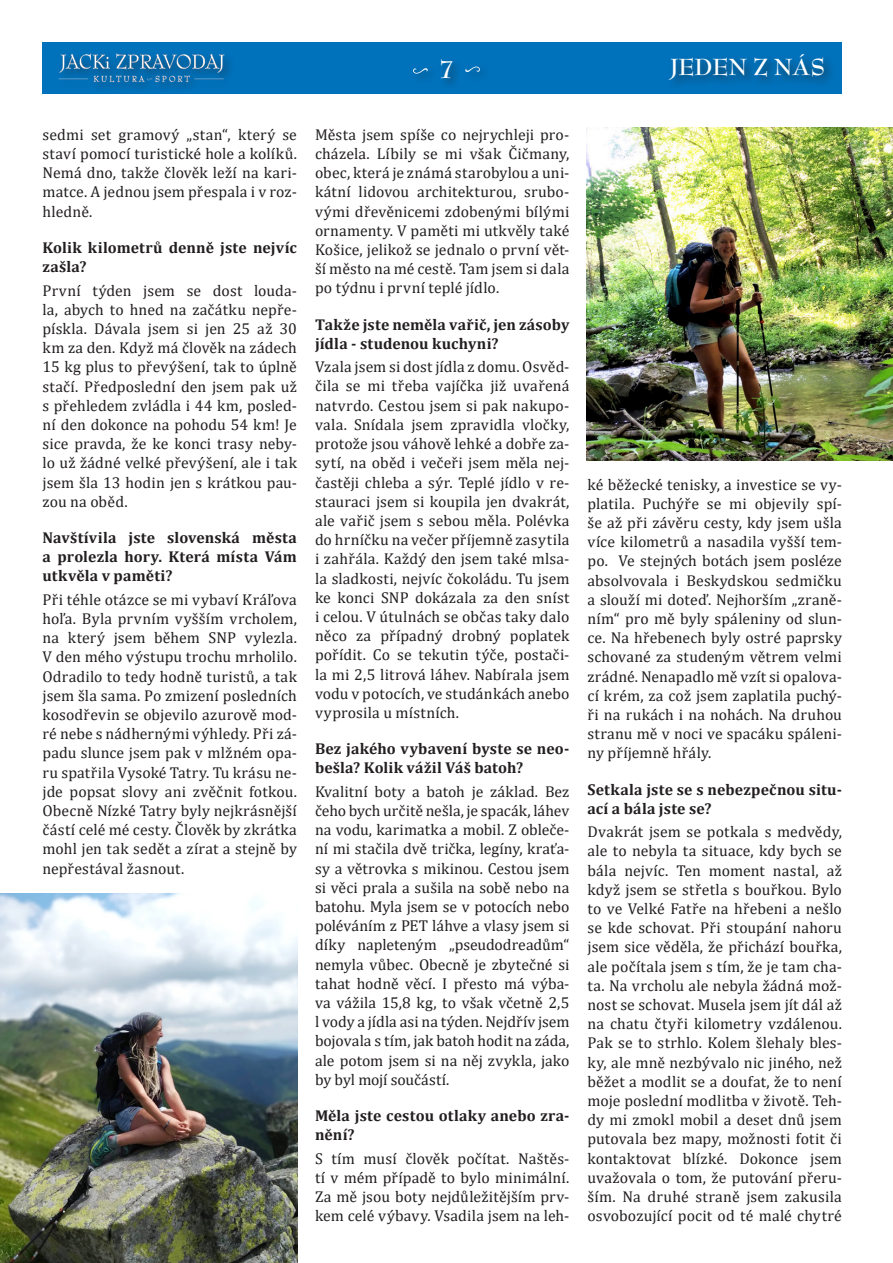
<style>
.page{position:relative;width:893px;height:1263px;background:#fff}
.page>*{position:absolute;margin:0;border:0;box-sizing:border-box;transform-origin:0 0}
.t1{font:700 27px "Bernhard Modern Std";color:#fff}
.t2{font:700 25.5px "Bernhard Modern Std";color:#fff}
.t3{font:15.75px/19.2px "Cambria";letter-spacing:.01em;color:#231f20;text-align:justify}
.t4{font:700 15.75px/19.2px "Cambria";letter-spacing:.01em;color:#231f20}
</style>
<div class="page">
<div style="left:43px;top:42px;width:799px;height:52px;background:#0072bc"></div>
<div style="left:56px;top:51px;width:179px;height:43px;background:#0070b8"></div>
<img style="left:58px;top:53px;width:167px;height:30px">
<svg style="left:413px;top:68px;width:15px;height:7px"></svg>
<svg style="left:465px;top:66px;width:15px;height:6px"></svg>
<div style="left:437px;top:57px;width:27px;height:34px;background:#231f20;opacity:.75"></div>
<div style="left:666px;top:51px;width:170px;height:41px;background:#231f20;opacity:.75"></div>
<img style="left:0;top:893px;width:298px;height:370px">
<img style="left:587px;top:128px;width:306px;height:332px">
<h1 class="t1" style="left:439px;top:56px;width:17px">7</h1>
<h2 class="t2" style="left:670px;top:54px;width:156px">JEDEN Z NÁS</h2>
<p class="t3" style="left:43px;top:125px;width:256px">sedmi set gramový „stan“, který se staví pomocí turistické hole a kolíků.<br>Nemá dno, takže člověk leží na kari&shy;matce. A jednou jsem přespala i v roz&shy;hledně.</p>
<p class="t4" style="left:43px;top:237px;width:256px">Kolik kilometrů denně jste nejvíc zašla?</p>
<p class="t3" style="left:43px;top:280px;width:256px">První týden jsem se dost louda&shy;la, abych to hned na začátku nepře&shy;pískla. Dávala jsem si jen 25 až 30 km za den. Když má člověk na zádech 15 kg plus to převýšení, tak to úplně stačí. Předposlední den jsem pak už s přehledem zvládla i 44 km, posled&shy;ní den dokonce na pohodu 54 km! Je sice pravda, že ke konci trasy neby&shy;lo už žádné velké převýšení, ale i tak jsem šla 13 hodin jen s krátkou pau&shy;zou na oběd.</p>
<p class="t4" style="left:43px;top:527px;width:256px;text-align:justify">Navštívila jste slovenská města a prolezla hory. Která místa Vám utkvěla v paměti?</p>
<p class="t3" style="left:43px;top:590px;width:256px">Při téhle otázce se mi vybaví Kráľova hoľa. Byla prvním vyšším vrcholem, na který jsem během SNP vylezla.<br>V den mého výstupu trochu mrholilo.<br>Odradilo to tedy hodně turistů, a tak jsem šla sama. Po zmizení posledních kosodřevin se objevilo azurově mod&shy;ré nebe s nádhernými výhledy. Při zá&shy;padu slunce jsem pak v mlžném opa&shy;ru spatřila Vysoké Tatry. Tu krásu ne&shy;jde popsat slovy ani zvěčnit fotkou.<br>Obecně Nízké Tatry byly nejkrásnější částí celé mé cesty. Člověk by zkrátka mohl jen tak sedět a zírat a stejně by nepřestával žasnout.</p>
<p class="t3" style="left:315px;top:125px;width:256px">Města jsem spíše co nejrychleji pro&shy;cházela. Líbily se mi však Čičmany, obec, která je známá starobylou a uni&shy;kátní lidovou architekturou, srubo&shy;vými dřevěnicemi zdobenými bílými ornamenty. V paměti mi utkvěly také Košice, jelikož se jednalo o první vět&shy;ší město na mé cestě. Tam jsem si dala po týdnu i první teplé jídlo.</p>
<p class="t4" style="left:315px;top:314px;width:256px">Takže jste neměla vařič, jen zásoby jídla - studenou kuchyni?</p>
<p class="t3" style="left:315px;top:357px;width:256px">Vzala jsem si dost jídla z domu. Osvěd&shy;čila se mi třeba vajíčka již uvařená natvrdo. Cestou jsem si pak nakupo&shy;vala. Snídala jsem zpravidla vločky, protože jsou váhově lehké a dobře za&shy;sytí, na oběd i večeři jsem měla nej&shy;častěji chleba a sýr. Teplé jídlo v re&shy;stauraci jsem si koupila jen dvakrát, ale vařič jsem s sebou měla. Polévka do hrníčku na večer příjemně zasytila i zahřála. Každý den jsem také mlsa&shy;la sladkosti, nejvíc čokoládu. Tu jsem ke konci SNP dokázala za den sníst i celou. V útulnách se občas taky dalo něco za případný drobný poplatek pořídit. Co se tekutin týče, postači&shy;la mi 2,5 litrová láhev. Nabírala jsem vodu v potocích, ve studánkách anebo vyprosila u místních.</p>
<p class="t4" style="left:315px;top:739px;width:256px">Bez jakého vybavení byste se neo&shy;bešla? Kolik vážil Váš batoh?</p>
<p class="t3" style="left:315px;top:782px;width:256px">Kvalitní boty a batoh je základ. Bez čeho bych určitě nešla, je spacák, láhev na vodu, karimatka a mobil. Z obleče&shy;ní mi stačila dvě trička, legíny, kraťa&shy;sy a větrovka s mikinou. Cestou jsem si věci prala a sušila na sobě nebo na batohu. Myla jsem se v potocích nebo poléváním z PET láhve a vlasy jsem si díky napleteným „pseudodreadům“ nemyla vůbec. Obecně je zbytečné si tahat hodně věcí. I přesto má výba&shy;va vážila 15,8 kg, to však včetně 2,5 l vody a jídla asi na týden. Nejdřív jsem bojovala s tím, jak batoh hodit na záda, ale potom jsem si na něj zvykla, jako by byl mojí součástí.</p>
<p class="t4" style="left:315px;top:1105px;width:256px">Měla jste cestou otlaky anebo zra&shy;nění?</p>
<p class="t3" style="left:315px;top:1149px;width:256px">S tím musí člověk počítat. Naštěs&shy;tí v mém případě to bylo minimální.<br>Za mě jsou boty nejdůležitějším prv&shy;kem celé výbavy. Vsadila jsem na leh-</p>
<p class="t3" style="left:587px;top:474px;width:256px">ké běžecké tenisky, a investice se vy&shy;platila. Puchýře se mi objevily spí&shy;še až při závěru cesty, kdy jsem ušla více kilometrů a nasadila vyšší tem&shy;po. Ve stejných botách jsem posléze absolvovala i Beskydskou sedmičku a slouží mi doteď. Nejhorším „zraně&shy;ním“ pro mě byly spáleniny od slun&shy;ce. Na hřebenech byly ostré paprsky schované za studeným větrem velmi zrádné. Nenapadlo mě vzít si opalova&shy;cí krém, za což jsem zaplatila puchý&shy;ři na rukách i na nohách. Na druhou stranu mě v noci ve spacáku spáleni&shy;ny příjemně hřály.</p>
<p class="t4" style="left:587px;top:779px;width:256px">Setkala jste se s nebezpečnou situ&shy;ací a bála jste se?</p>
<p class="t3" style="left:587px;top:822px;width:256px">Dvakrát jsem se potkala s medvědy, ale to nebyla ta situace, kdy bych se bála nejvíc. Ten moment nastal, až když jsem se střetla s bouřkou. Bylo to ve Velké Fatře na hřebeni a nešlo se kde schovat. Při stoupání nahoru jsem sice věděla, že přichází bouřka, ale počítala jsem s tím, že je tam cha&shy;ta. Na vrcholu ale nebyla žádná mož&shy;nost se schovat. Musela jsem jít dál až na chatu čtyři kilometry vzdálenou.<br>Pak se to strhlo. Kolem šlehaly bles&shy;ky, ale mně nezbývalo nic jiného, než běžet a modlit se a doufat, že to není moje poslední modlitba v životě. Teh&shy;dy mi zmokl mobil a deset dnů jsem putovala bez mapy, možnosti fotit či kontaktovat blízké. Dokonce jsem uvažovala o tom, že putování přeru&shy;ším. Na druhé straně jsem zakusila osvobozující pocit od té malé chytré</p>
</div>
